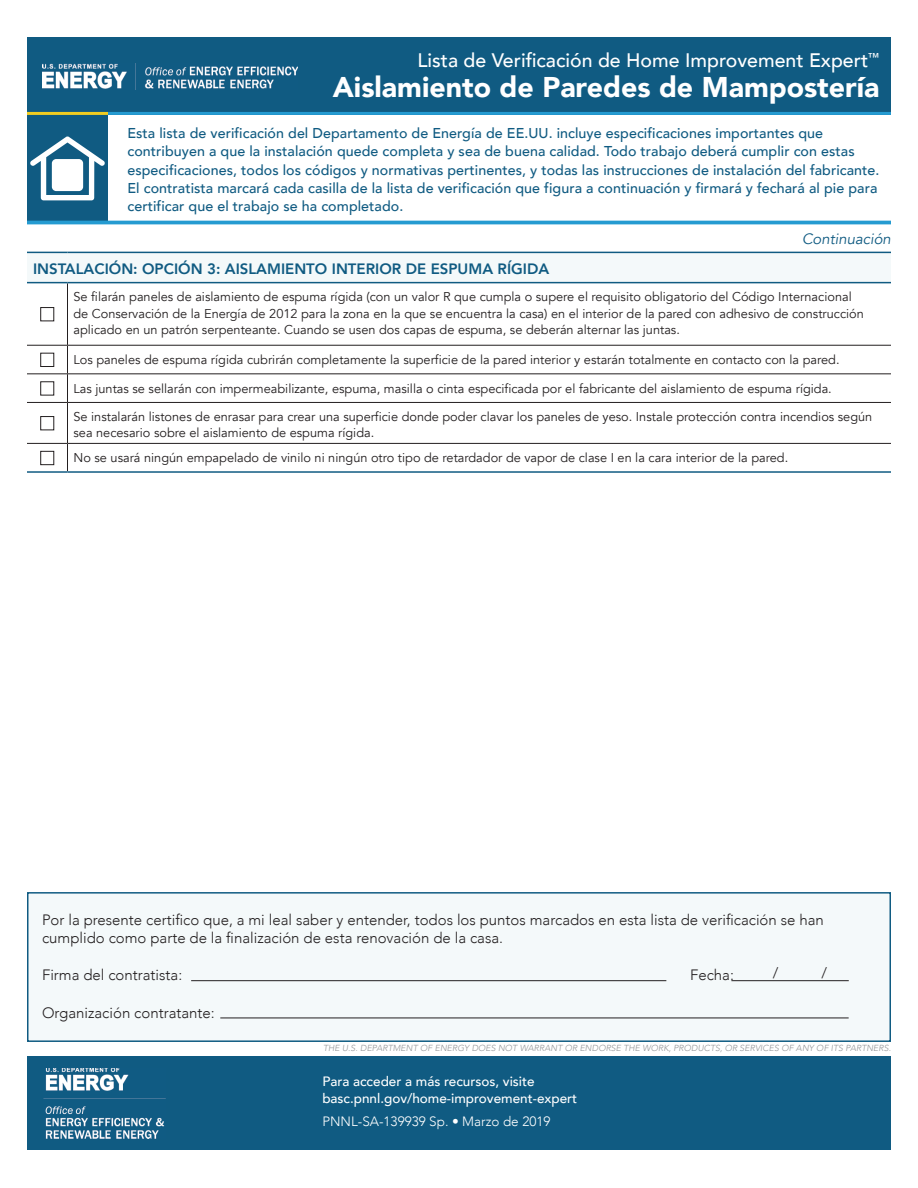
<style>
.page{position:relative;width:918px;height:1188px;background:#fff}
.page>*{position:absolute;margin:0;border:0;box-sizing:border-box;transform-origin:0 0}
.t1{font:900 28.5px "Avenir";color:#fff}
.t2{font:500 19.5px "Avenir";color:#fff}
.t3{font:300 15px/18px "Avenir";color:#231f20}
.t4{font:800 15px "Avenir";color:#105b82}
.t5{font:italic 15px "Avenir";color:#105b82}
.t6{font:500 14.25px/18.1px "Avenir";letter-spacing:.005em;color:#105b82}
.t7{font:500 13.5px/16.2px "Avenir";color:#fff}
.t8{font:300 13.5px "Avenir";color:#fff}
.t9{font:12.75px/16.2px "Avenir";color:#231f20}
.t10{font:italic 300 8.7px "Avenir";letter-spacing:.005em;color:#939598}
</style>
<div class="page">
<div style="left:27px;top:252px;width:864px;height:31px;background:#f4f9fa"></div>
<hr style="left:67px;top:283px;width:1px;height:62px;background:#231f20">
<svg style="left:67px;top:346px;width:1px;height:56px"></svg>
<hr style="left:67px;top:403px;width:1px;height:40px;background:#231f20">
<svg style="left:67px;top:444px;width:1px;height:27px"></svg>
<hr style="left:27px;top:252px;width:41px;height:1px;background:#105b82">
<hr style="left:68px;top:252px;width:823px;height:1px;background:#105b82">
<hr style="left:27px;top:345px;width:41px;height:1px;background:#231f20">
<hr style="left:68px;top:345px;width:823px;height:1px;background:#231f20">
<hr style="left:27px;top:373px;width:41px;height:1px;background:#231f20">
<hr style="left:68px;top:373px;width:823px;height:1px;background:#231f20">
<hr style="left:27px;top:402px;width:41px;height:1px;background:#231f20">
<hr style="left:68px;top:402px;width:823px;height:1px;background:#231f20">
<hr style="left:27px;top:443px;width:41px;height:1px;background:#231f20">
<hr style="left:68px;top:443px;width:823px;height:1px;background:#231f20">
<hr style="left:27px;top:282px;width:41px;height:1px;background:#105b82">
<hr style="left:68px;top:282px;width:823px;height:1px;background:#105b82">
<hr style="left:27px;top:471px;width:41px;height:2px;background:#105b82">
<hr style="left:68px;top:471px;width:823px;height:2px;background:#105b82">
<div style="left:40px;top:307px;width:14px;height:14px;border:1px solid #231f20"></div>
<div style="left:40px;top:353px;width:14px;height:14px;border:1px solid #231f20"></div>
<div style="left:40px;top:381px;width:14px;height:14px;border:1px solid #231f20"></div>
<div style="left:40px;top:416px;width:14px;height:14px;border:1px solid #231f20"></div>
<div style="left:40px;top:451px;width:14px;height:14px;border:1px solid #231f20"></div>
<div style="left:28px;top:893px;width:862px;height:148px;background:#f4f9fa"></div>
<div style="left:27px;top:892px;width:864px;height:150px;border:2px solid #105b82"></div>
<hr style="left:191px;top:980px;width:475px;height:1px;background:#231f20">
<hr style="left:731px;top:980px;width:118px;height:1px;background:#231f20">
<hr style="left:220px;top:1018px;width:629px;height:1px;background:#231f20">
<div style="left:27px;top:37px;width:864px;height:77px;background:#105b82"></div>
<div style="left:27px;top:114px;width:81px;height:107px;background:#105b82"></div>
<svg style="left:30px;top:136px;width:75px;height:64px"></svg>
<hr style="left:107px;top:112px;width:784px;height:3px;background:#259bd1">
<hr style="left:27px;top:112px;width:81px;height:3px;background:#f1cd22">
<hr style="left:27px;top:221px;width:864px;height:3px;background:#259bd1">
<img style="left:42px;top:63px;width:256px;height:27px">
<div style="left:27px;top:1056px;width:864px;height:94px;background:#105b82"></div>
<img style="left:43px;top:1068px;width:122px;height:70px">
<h2 class="t2" style="left:417px;top:44px;width:464px">Lista de Verificación de Home Improvement Expert<sup>™</sup></h2>
<h1 class="t1" style="left:333px;top:62px;width:548px">Aislamiento de Paredes de Mampostería</h1>
<p class="t6" style="left:127px;top:123px;width:754px">Esta lista de verificación del Departamento de Energía de EE.UU. incluye especificaciones importantes que contribuyen a que la instalación quede completa y sea de buena calidad. Todo trabajo deberá cumplir con estas especificaciones, todos los códigos y normativas pertinentes, y todas las instrucciones de instalación del fabricante.<br>El contratista marcará cada casilla de la lista de verificación que figura a continuación y firmará y fechará al pie para certificar que el trabajo se ha completado.</p>
<p class="t5" style="left:802px;top:230px;width:90px">Continuación</p>
<p class="t4" style="left:33px;top:257px;width:518px">INSTALACIÓN: OPCIÓN 3: AISLAMIENTO INTERIOR DE ESPUMA RÍGIDA</p>
<p class="t9" style="left:74px;top:289px;width:792px">Se filarán paneles de aislamiento de espuma rígida (con un valor R que cumpla o supere el requisito obligatorio del Código Internacional de Conservación de la Energía de 2012 para la zona en la que se encuentra la casa) en el interior de la pared con adhesivo de construcción aplicado en un patrón serpenteante. Cuando se usen dos capas de espuma, se deberán alternar las juntas.</p>
<p class="t9" style="left:74px;top:352px;width:768px">Los paneles de espuma rígida cubrirán completamente la superficie de la pared interior y estarán totalmente en contacto con la pared.</p>
<p class="t9" style="left:74px;top:380px;width:760px">Las juntas se sellarán con impermeabilizante, espuma, masilla o cinta especificada por el fabricante del aislamiento de espuma rígida.</p>
<p class="t9" style="left:74px;top:409px;width:800px">Se instalarán listones de enrasar para crear una superficie donde poder clavar los paneles de yeso. Instale protección contra incendios según sea necesario sobre el aislamiento de espuma rígida.</p>
<p class="t9" style="left:74px;top:450px;width:716px">No se usará ningún empapelado de vinilo ni ningún otro tipo de retardador de vapor de clase I en la cara interior de la pared.</p>
<p class="t3" style="left:42px;top:911px;width:783px">Por la presente certifico que, a mi leal saber y entender, todos los puntos marcados en esta lista de verificación se han cumplido como parte de la finalización de esta renovación de la casa.</p>
<p class="t3" style="left:42px;top:966px;width:142px">Firma del contratista:</p>
<p class="t3" style="left:690px;top:966px;width:45px">Fecha:</p>
<p class="t3" style="left:773px;top:964px;width:7px">/</p>
<p class="t3" style="left:821px;top:964px;width:7px">/</p>
<p class="t3" style="left:42px;top:1004px;width:174px">Organización contratante:</p>
<p class="t10" style="left:323px;top:1043px;width:569px">THE U.S. DEPARTMENT OF ENERGY DOES NOT WARRANT OR ENDORSE THE WORK, PRODUCTS, OR SERVICES OF ANY OF ITS PARTNERS.</p>
<p class="t7" style="left:322px;top:1073px;width:256px">Para acceder a más recursos, visite basc.pnnl.gov/home-improvement-expert</p>
<p class="t8" style="left:322px;top:1113px;width:230px">PNNL-SA-139939 Sp. • Marzo de 2019</p>
</div>
